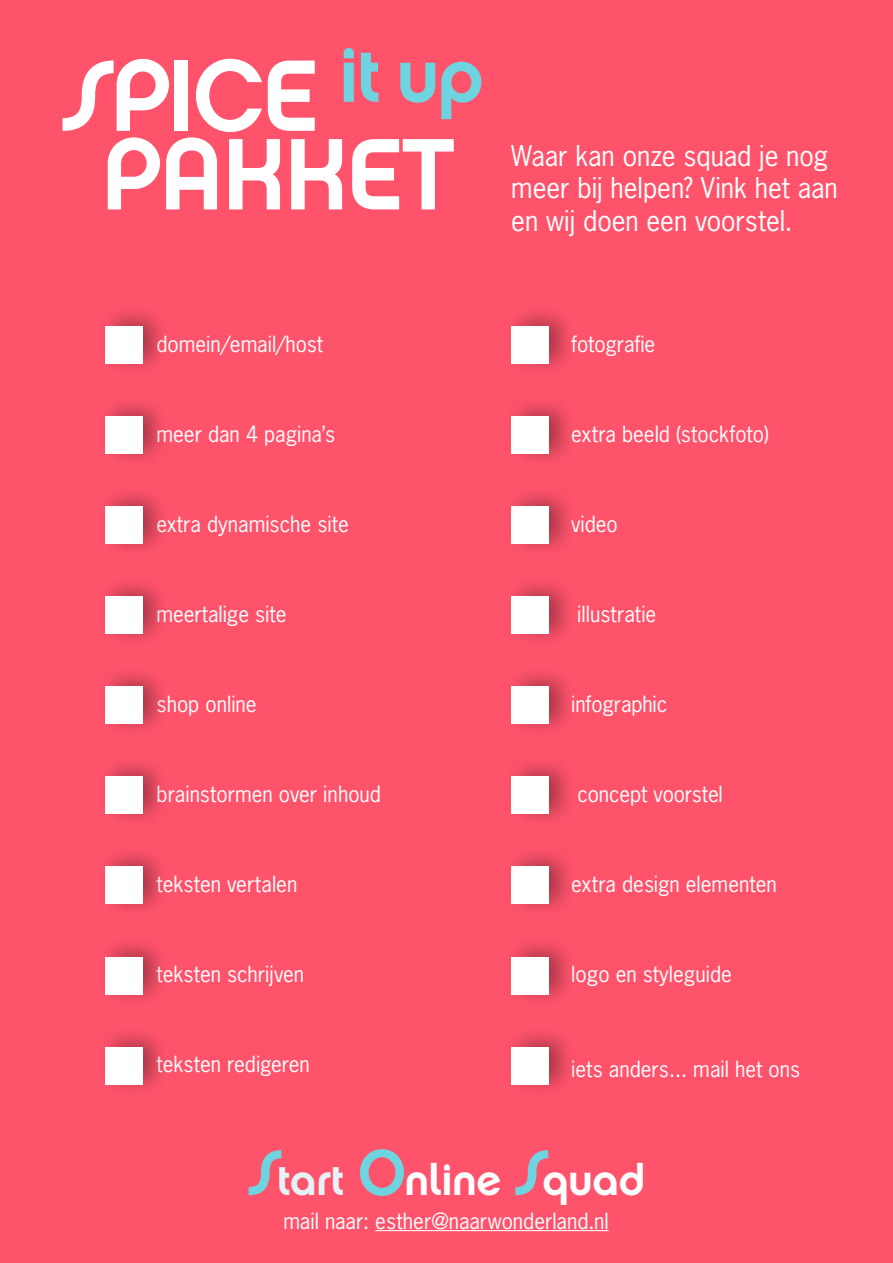
<style>
.page{position:relative;width:893px;height:1263px;background:#ff536c}
.page>*{position:absolute;margin:0;border:0;box-sizing:border-box;transform-origin:0 0}
.t1{font:101.25px/78.6px "Chalet New York Nineteen Seventy";letter-spacing:-.025em;color:#fff}
.t2{font:75.9px "Chalet New York Nineteen Seventy";color:#6ed5e0}
.t3{font:43.2px "Chalet New York Nineteen Seventy";letter-spacing:-.01em;color:#fff}
.t4{font:27px/32.4px "News Gothic Std";color:#fff}
.t5{font:21px "News Gothic Std";color:#fff}
.s1{font-size:64.8px;color:#6ed5e0}
.s2{color:#e5f3f7}
</style>
<div class="page">
<div style="left:97px;top:304px;width:74px;height:74px;background:#000;opacity:.35"></div>
<div style="left:105px;top:326px;width:37px;height:38px;background:#fff"></div>
<div style="left:97px;top:394px;width:74px;height:74px;background:#000;opacity:.35"></div>
<div style="left:105px;top:416px;width:37px;height:38px;background:#fff"></div>
<div style="left:97px;top:484px;width:74px;height:74px;background:#000;opacity:.35"></div>
<div style="left:105px;top:506px;width:37px;height:38px;background:#fff"></div>
<div style="left:97px;top:574px;width:74px;height:74px;background:#000;opacity:.35"></div>
<div style="left:105px;top:596px;width:37px;height:38px;background:#fff"></div>
<div style="left:97px;top:664px;width:74px;height:74px;background:#000;opacity:.35"></div>
<div style="left:105px;top:686px;width:37px;height:38px;background:#fff"></div>
<div style="left:97px;top:754px;width:74px;height:74px;background:#000;opacity:.35"></div>
<div style="left:105px;top:777px;width:37px;height:37px;background:#fff"></div>
<div style="left:97px;top:844px;width:74px;height:74px;background:#000;opacity:.35"></div>
<div style="left:105px;top:867px;width:37px;height:37px;background:#fff"></div>
<div style="left:97px;top:934px;width:74px;height:74px;background:#000;opacity:.35"></div>
<div style="left:105px;top:957px;width:37px;height:37px;background:#fff"></div>
<div style="left:97px;top:1024px;width:74px;height:75px;background:#000;opacity:.35"></div>
<div style="left:105px;top:1047px;width:37px;height:37px;background:#fff"></div>
<div style="left:503px;top:304px;width:74px;height:74px;background:#000;opacity:.35"></div>
<div style="left:511px;top:326px;width:38px;height:38px;background:#fff"></div>
<div style="left:503px;top:394px;width:74px;height:74px;background:#000;opacity:.35"></div>
<div style="left:511px;top:416px;width:38px;height:38px;background:#fff"></div>
<div style="left:503px;top:484px;width:74px;height:74px;background:#000;opacity:.35"></div>
<div style="left:511px;top:506px;width:38px;height:38px;background:#fff"></div>
<div style="left:503px;top:574px;width:74px;height:74px;background:#000;opacity:.35"></div>
<div style="left:511px;top:596px;width:38px;height:38px;background:#fff"></div>
<div style="left:503px;top:664px;width:74px;height:74px;background:#000;opacity:.35"></div>
<div style="left:511px;top:686px;width:38px;height:38px;background:#fff"></div>
<div style="left:503px;top:754px;width:74px;height:74px;background:#000;opacity:.35"></div>
<div style="left:511px;top:777px;width:38px;height:37px;background:#fff"></div>
<div style="left:503px;top:844px;width:74px;height:74px;background:#000;opacity:.35"></div>
<div style="left:511px;top:867px;width:38px;height:37px;background:#fff"></div>
<div style="left:503px;top:934px;width:74px;height:74px;background:#000;opacity:.35"></div>
<div style="left:511px;top:957px;width:38px;height:37px;background:#fff"></div>
<div style="left:503px;top:1024px;width:74px;height:75px;background:#000;opacity:.35"></div>
<div style="left:511px;top:1047px;width:38px;height:37px;background:#fff"></div>
<hr style="left:375px;top:1230px;width:234px;height:1px;background:#fff">
<h2 class="t2" style="left:339px;top:29px;width:146px">it up</h2>
<h1 class="t1" style="left:101px;top:56px;width:355px;text-indent:-40px">SPICE<br>PAKKET</h1>
<p class="t4" style="left:511px;top:139px;width:328px">Waar kan onze squad je nog meer bij helpen? Vink het aan en wij doen een voorstel.</p>
<p class="t5" style="left:157px;top:330px;width:168px">domein/email/host</p>
<p class="t5" style="left:571px;top:330px;width:85px">fotografie</p>
<p class="t5" style="left:157px;top:420px;width:180px">meer dan 4 pagina’s</p>
<p class="t5" style="left:571px;top:420px;width:199px">extra beeld (stockfoto)</p>
<p class="t5" style="left:157px;top:510px;width:194px">extra dynamische site</p>
<p class="t5" style="left:571px;top:510px;width:48px">video</p>
<p class="t5" style="left:157px;top:600px;width:131px">meertalige site</p>
<p class="t5" style="left:577px;top:600px;width:81px">illustratie</p>
<p class="t5" style="left:157px;top:690px;width:102px">shop online</p>
<p class="t5" style="left:571px;top:690px;width:98px">infographic</p>
<p class="t5" style="left:157px;top:780px;width:226px">brainstormen over inhoud</p>
<p class="t5" style="left:577px;top:780px;width:147px">concept voorstel</p>
<p class="t5" style="left:157px;top:870px;width:142px">teksten vertalen</p>
<p class="t5" style="left:571px;top:870px;width:207px">extra design elementen</p>
<p class="t5" style="left:157px;top:960px;width:149px">teksten schrijven</p>
<p class="t5" style="left:571px;top:960px;width:162px">logo en styleguide</p>
<p class="t5" style="left:157px;top:1050px;width:155px">teksten redigeren</p>
<p class="t5" style="left:571px;top:1056px;width:230px">iets anders... mail het ons</p>
<h3 class="t3" style="left:248px;top:1154px;width:398px"><span class="s1">S</span><span class="s2">tart</span> <span class="s1">O</span>nline <span class="s1">S</span>quad</h3>
<p class="t5" style="left:283px;top:1207px;width:327px">mail naar: esther@naarwonderland.nl</p>
</div>
